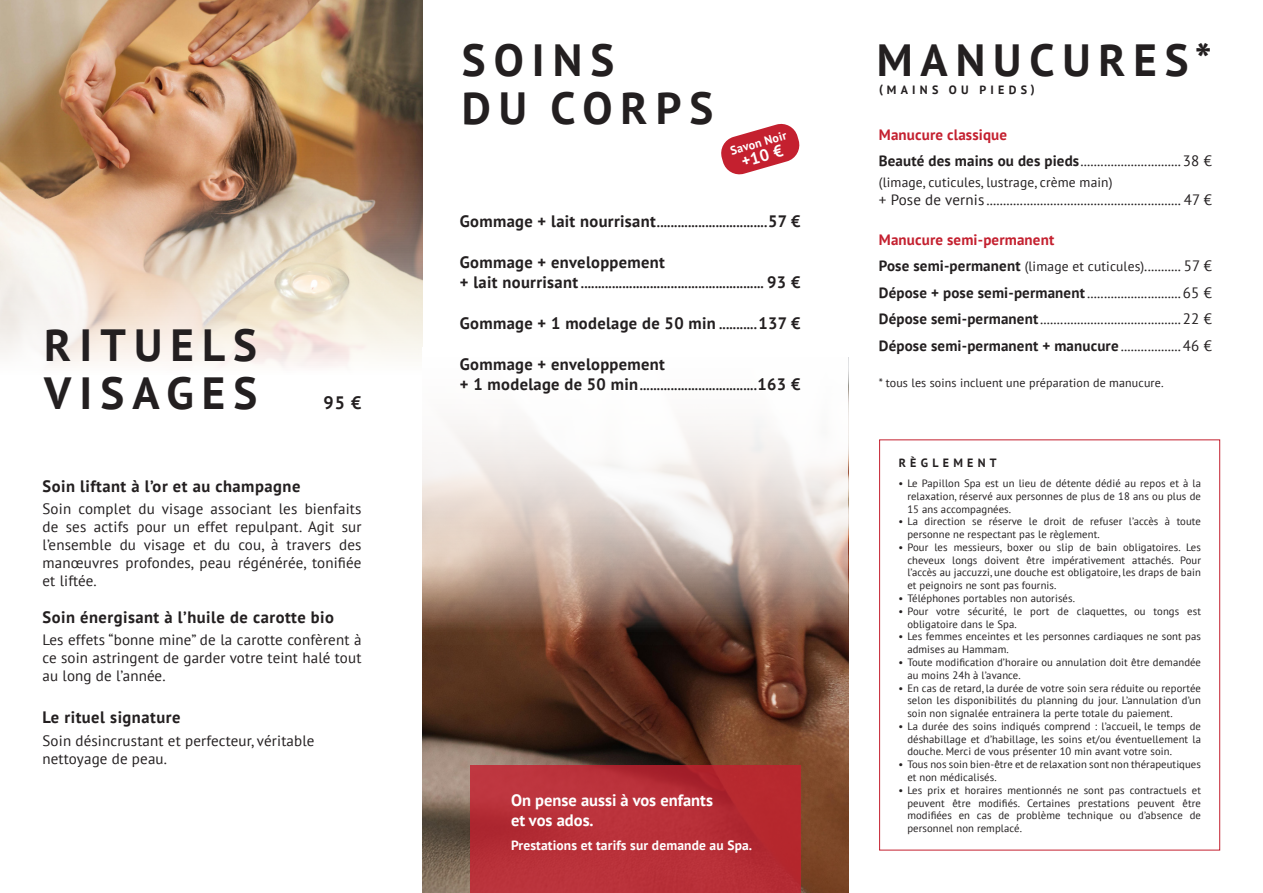
<style>
.page{position:relative;width:1263px;height:893px;background:#fff}
.page>*{position:absolute;margin:0;border:0;box-sizing:border-box;transform-origin:0 0}
.t1{font:700 45px "PT Sans";letter-spacing:.18em;color:#231f20}
.t2{font:700 18px "PT Sans";color:#231f20}
.t3{font:700 16.5px "PT Sans";letter-spacing:.025em;color:#231f20}
.t4{font:700 16.5px/19.8px "PT Sans";color:#fff}
.item-list{font:15px/18px "PT Sans";letter-spacing:.01em;color:#231f20;text-align:justify}
.item-list-2{font:700 15px "PT Sans";letter-spacing:.01em;color:#231f20}
.item-list-3{font:700 15px "PT Sans";letter-spacing:.01em;color:#c4202f}
.t5{font:700 13.5px "PT Sans";color:#231f20}
.item-list-4{font:13.5px "PT Sans";letter-spacing:.01em;color:#231f20}
.item-list-5{font:700 13.5px "PT Sans";letter-spacing:.01em;color:#fff}
.item-list-6{font:12px "PT Sans";letter-spacing:.01em;color:#231f20}
.t6{font:700 12px "PT Sans";letter-spacing:.355em;color:#231f20}
.t7{font:700 12px "PT Sans";color:#fff}
.t8{font:10.65px/12.8px "PT Sans";letter-spacing:.01em;color:#231f20;text-align:justify}
.s1{font-size:16.5px}
.s2{font-size:13.5px}
.s3{font-weight:700}
.s4{font-weight:700;font-size:15px}
.s5{font-size:15px}
.s6{font-weight:400}
</style>
<div class="page">
<div style="left:879px;top:439px;width:341px;height:411px;border:1px solid #c4202f"></div>
<img style="left:422px;top:645px;width:426px;height:248px">
<img style="left:0;top:0;width:422px;height:368px">
<svg style="left:721px;top:123px;width:79px;height:52px"></svg>
<svg style="left:422px;top:424px;width:426px;height:221px"></svg>
<div style="left:470px;top:765px;width:331px;height:128px;background:#b83038"></div>
<p class="t1" style="left:44px;top:316px;width:214px">RITUELS</p>
<p class="t1" style="left:44px;top:364px;width:214px">VISAGES</p>
<p class="t2" style="left:324px;top:391px;width:39px">95 €</p>
<p class="t3" style="left:43px;top:475px;width:259px">Soin liftant à l’or et au champagne</p>
<p class="item-list" style="left:43px;top:499px;width:320px">Soin complet du visage associant les bienfaits de ses actifs pour un effet repulpant. Agit sur l’ensemble du visage et du cou, à travers des manœuvres profondes, peau régénérée, tonifiée et liftée.</p>
<p class="t3" style="left:43px;top:606px;width:293px">Soin énergisant à l’huile de carotte bio</p>
<p class="item-list" style="left:43px;top:630px;width:320px">Les effets “bonne mine” de la carotte confèrent à ce soin astringent de garder votre teint halé tout au long de l’année.</p>
<p class="t3" style="left:43px;top:707px;width:139px">Le rituel signature</p>
<p class="item-list" style="left:43px;top:731px;width:274px">Soin désincrustant et perfecteur, véritable nettoyage de peau.</p>
<p class="t1" style="left:462px;top:31px;width:154px">SOINS</p>
<p class="t1" style="left:462px;top:79px;width:253px">DU CORPS</p>
<p class="t7" style="left:728px;top:143px;width:59px;rotate:-16deg">Savon Noir</p>
<p class="t4" style="left:739px;top:152px;width:44px;rotate:-16deg">+10 €</p>
<p class="t5" style="left:460px;top:213px;width:342px"><span class="s1">Gommage + lait nourrisant</span>................................<span class="s1">57 €</span></p>
<p class="t3" style="left:460px;top:251px;width:207px">Gommage + enveloppement</p>
<p class="t5" style="left:460px;top:274px;width:342px"><span class="s1">+ lait nourrisant</span> ..................................................... <span class="s1">93 €</span></p>
<p class="t3" style="left:460px;top:312px;width:342px">Gommage + 1 modelage de 50 min <span class="s2">...........</span>137 €</p>
<p class="t3" style="left:460px;top:353px;width:207px">Gommage + enveloppement</p>
<p class="t5" style="left:460px;top:376px;width:342px"><span class="s1">+ 1 modelage de 50 min</span>..................................<span class="s1">163 €</span></p>
<p class="t4" style="left:511px;top:790px;width:203px">On pense aussi à vos enfants et vos ados.</p>
<p class="item-list-5" style="left:511px;top:837px;width:243px">Prestations et tarifs sur demande au Spa.</p>
<p class="t1" style="left:877px;top:31px;width:337px">MANUCURES*</p>
<p class="t6" style="left:879px;top:82px;width:157px">(MAINS OU PIEDS)</p>
<p class="item-list-3" style="left:879px;top:124px;width:130px">Manucure classique</p>
<p class="item-list" style="left:879px;top:151px;width:335px"><span class="s3">Beauté des mains ou des pieds</span>..............................38 €</p>
<p class="item-list-4" style="left:879px;top:173px;width:235px">(limage, cuticules, lustrage, crème main)</p>
<p class="item-list" style="left:879px;top:190px;width:334px">+ Pose de vernis .......................................................... 47 €</p>
<p class="item-list-3" style="left:879px;top:230px;width:177px">Manucure semi-permanent</p>
<p class="item-list-4" style="left:879px;top:258px;width:335px"><span class="s4">Pose semi-permanent</span> (limage et cuticules)<span class="s5">........... 57 €</span></p>
<p class="item-list" style="left:879px;top:283px;width:334px"><span class="s3">Dépose + pose semi-permanent</span>............................65 €</p>
<p class="item-list" style="left:879px;top:310px;width:334px"><span class="s3">Dépose semi-permanent</span>..........................................22 €</p>
<p class="item-list-2" style="left:879px;top:336px;width:334px">Dépose semi-permanent + manucure <span class="s6">..................46 €</span></p>
<p class="item-list-6" style="left:879px;top:375px;width:286px">* tous les soins incluent une préparation de manucure.</p>
<p class="t6" style="left:899px;top:455px;width:99px">RÈGLEMENT</p>
<p class="t8" style="left:907px;top:477px;width:295px;text-indent:-9px">• Le Papillon Spa est un lieu de détente dédié au repos et à la relaxation, réservé aux personnes de plus de 18 ans ou plus de 15 ans accompagnées.</p>
<p class="t8" style="left:907px;top:515px;width:295px;text-indent:-9px">• La direction se réserve le droit de refuser l’accès à toute personne ne respectant pas le règlement.</p>
<p class="t8" style="left:907px;top:541px;width:295px;text-indent:-9px">• Pour les messieurs, boxer ou slip de bain obligatoires. Les cheveux longs doivent être impérativement attachés. Pour l’accès au jaccuzzi, une douche est obligatoire, les draps de bain et peignoirs ne sont pas fournis.</p>
<p class="t8" style="left:898px;top:592px;width:178px">• Téléphones portables non autorisés.</p>
<p class="t8" style="left:907px;top:604px;width:295px;text-indent:-9px">• Pour votre sécurité, le port de claquettes, ou tongs est obligatoire dans le Spa.</p>
<p class="t8" style="left:907px;top:630px;width:295px;text-indent:-9px">• Les femmes enceintes et les personnes cardiaques ne sont pas admises au Hammam.</p>
<p class="t8" style="left:907px;top:656px;width:295px;text-indent:-9px">• Toute modification d’horaire ou annulation doit être demandée au moins 24h à l’avance.</p>
<p class="t8" style="left:907px;top:681px;width:295px;text-indent:-9px">• En cas de retard, la durée de votre soin sera réduite ou reportée selon les disponibilités du planning du jour. L’annulation d’un soin non signalée entrainera la perte totale du paiement.</p>
<p class="t8" style="left:907px;top:719px;width:295px;text-indent:-9px">• La durée des soins indiqués comprend : l’accueil, le temps de déshabillage et d’habillage, les soins et/ou éventuellement la douche. Merci de vous présenter 10 min avant votre soin.</p>
<p class="t8" style="left:907px;top:758px;width:295px;text-indent:-9px">• Tous nos soin bien-être et de relaxation sont non thérapeutiques et non médicalisés.</p>
<p class="t8" style="left:907px;top:783px;width:295px;text-indent:-9px">• Les prix et horaires mentionnés ne sont pas contractuels et peuvent être modifiés. Certaines prestations peuvent être modifiées en cas de problème technique ou d’absence de personnel non remplacé.</p>
</div>
